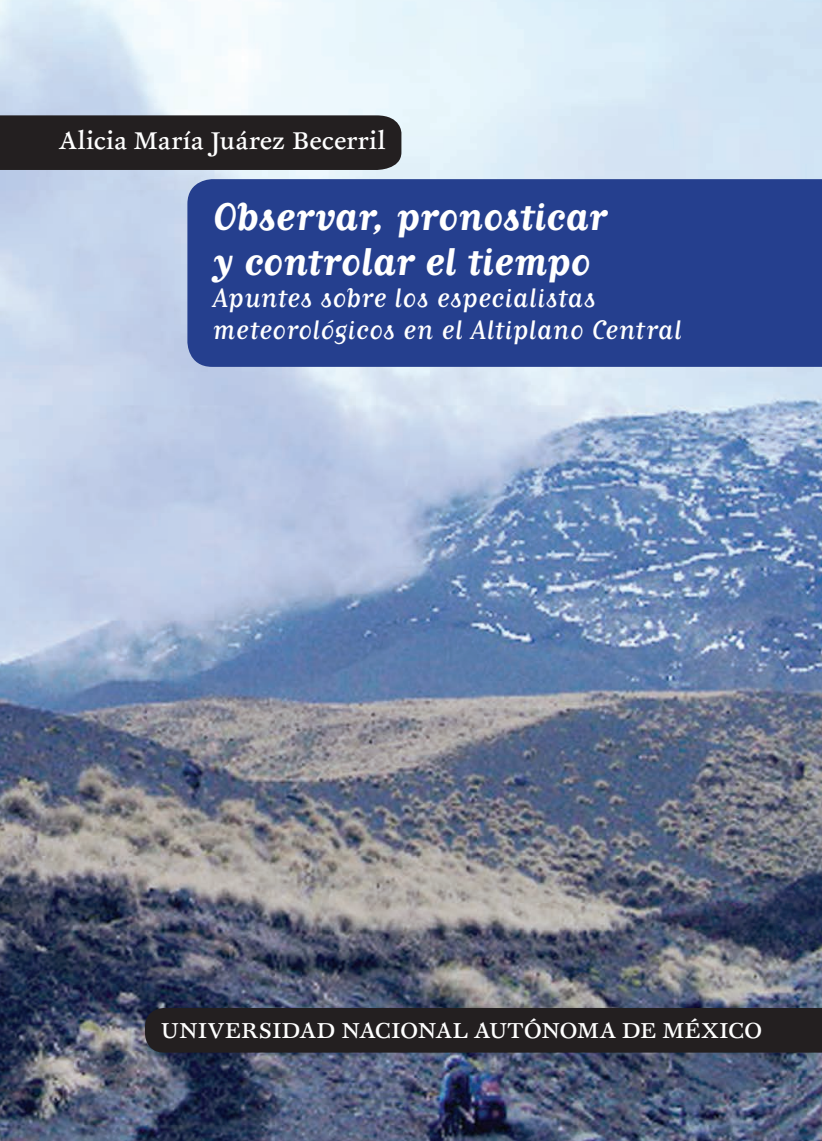
<style>
.page{position:relative;width:822px;height:1141px;background:#fff}
.page>*{position:absolute;margin:0;border:0;box-sizing:border-box;transform-origin:0 0}
.t1{font:700 45.5px/45.5px "Matrix Script";letter-spacing:.005em;color:#fff}
.t2{font:31.5px/31.5px "Matrix Script";letter-spacing:.01em;color:#fff}
.t3{font:28px "Clifford Nine Roman";letter-spacing:.01em;color:#fff}
.t4{font:22.75px "Clifford Six Roman";letter-spacing:.025em;color:#fff}
</style>
<div class="page">
<img style="left:0;top:0;width:822px;height:1140px">
<div style="left:145px;top:1007px;width:677px;height:45px;background:#231f20"></div>
<div style="left:0;top:115px;width:401px;height:55px;background:#231f20"></div>
<div style="left:187px;top:179px;width:635px;height:188px;background:#253f8e"></div>
<p class="t3" style="left:59px;top:126px;width:327px">Alicia María Juárez Becerril</p>
<p class="t1" style="left:213px;top:193px;width:395px">Observar, pronosticar y controlar el tiempo</p>
<p class="t2" style="left:213px;top:282px;width:470px">Apuntes sobre los especialistas meteorológicos en el Altiplano Central</p>
<p class="t4" style="left:161px;top:1018px;width:603px">UNIVERSIDAD NACIONAL AU TÓNOMA DE MÉXICO</p>
</div>
